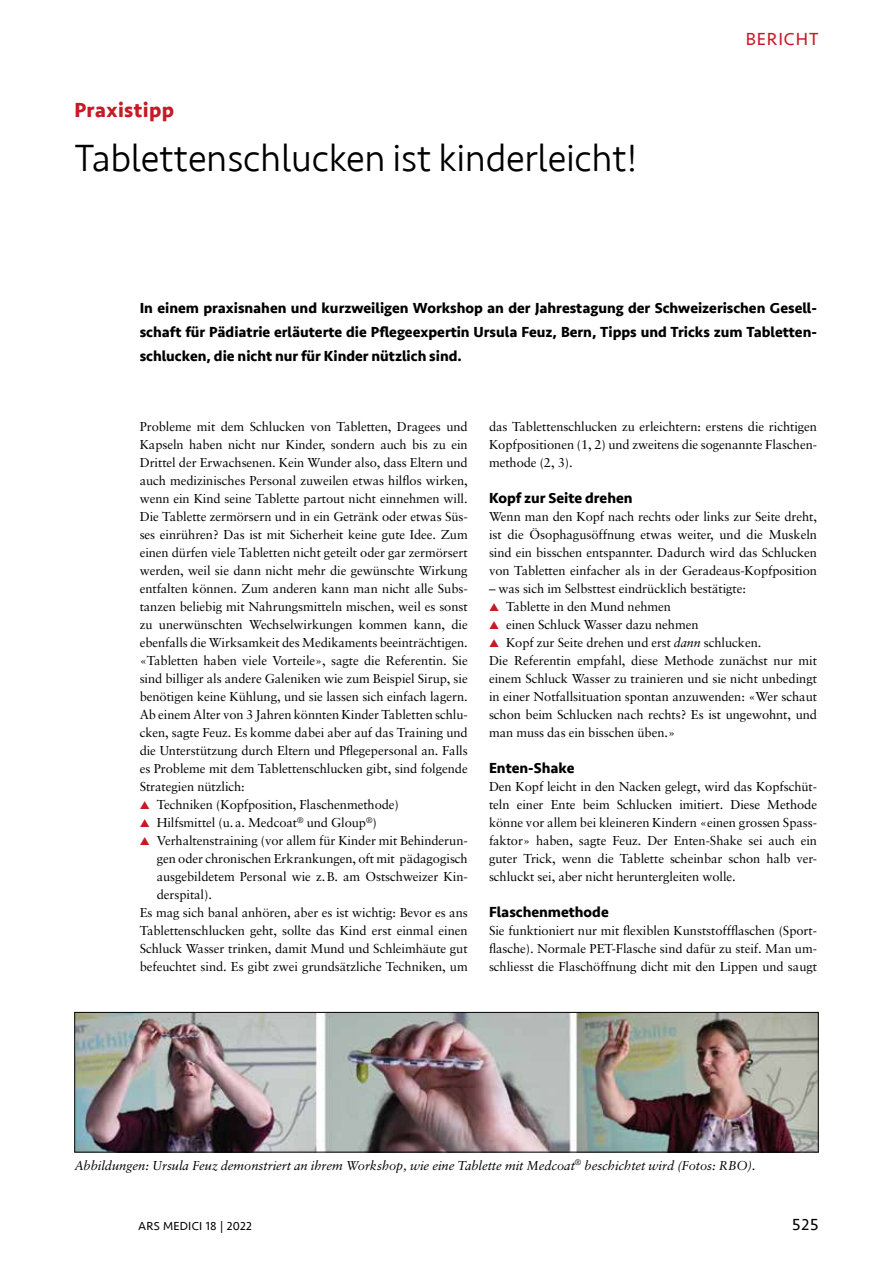
<style>
.page{position:relative;width:893px;height:1263px;background:#fff}
.page>*{position:absolute;margin:0;border:0;box-sizing:border-box;transform-origin:0 0}
.t1{font:300 39px "Seravek";letter-spacing:-.01em;color:#000}
.t2{font:700 21px "Seravek";letter-spacing:.02em;color:#c61a27}
.t3{font:18px "Seravek";letter-spacing:.05em;color:#c61a27}
.t4{font:16.5px "Seravek";color:#000}
.t5{font:700 15px/24px "Seravek";color:#000;text-align:justify}
.t6{font:12.9px/18px "Sabon";letter-spacing:-.005em;color:#000;text-align:justify}
.t7{font:italic 12.9px "Sabon";letter-spacing:-.005em;color:#000}
.t8{font:12px "Seravek";letter-spacing:.02em;color:#000}
.s1{color:#c61a27}
.s2{font-style:italic}
</style>
<div class="page">
<img style="left:76px;top:1014px;width:741px;height:136px">
<div style="left:74px;top:1012px;width:745px;height:140px;border:1px solid #000"></div>
<h2 class="t2" style="left:74px;top:93px;width:101px">Praxistipp</h2>
<h1 class="t1" style="left:74px;top:135px;width:565px">Tablettenschlucken ist kinderleicht!</h1>
<h3 class="t3" style="left:746px;top:25px;width:74px">BERICHT</h3>
<p class="t5" style="left:140px;top:296px;width:679px">In einem praxisnahen und kurzweiligen Workshop an der Jahrestagung der Schweizerischen Gesell&shy;schaft für Pädiatrie erläuterte die Pflegeexpertin Ursula Feuz, Bern, Tipps und Tricks zum Tabletten&shy;schlucken, die nicht nur für Kinder nützlich sind.</p>
<p class="t6" style="left:140px;top:418px;width:330px">Probleme mit dem Schlucken von Tabletten, Dragees und Kapseln haben nicht nur Kinder, sondern auch bis zu ein Drittel der Erwachsenen. Kein Wunder also, dass Eltern und auch medizinisches Personal zuweilen etwas hilflos wirken, wenn ein Kind seine Tablette partout nicht einnehmen will.<br>Die Tablette zermörsern und in ein Getränk oder etwas Süs&shy;ses einrühren? Das ist mit Sicherheit keine gute Idee. Zum einen dürfen viele Tabletten nicht geteilt oder gar zermörsert werden, weil sie dann nicht mehr die gewünschte Wirkung entfalten können. Zum anderen kann man nicht alle Subs&shy;tanzen beliebig mit Nahrungsmitteln mischen, weil es sonst zu unerwünschten Wechselwirkungen kommen kann, die ebenfalls die Wirksamkeit des Medikaments beeinträchtigen. «Tabletten haben viele Vorteile», sagte die Referentin. Sie sind billiger als andere Galeniken wie zum Beispiel Sirup, sie benötigen keine Kühlung, und sie lassen sich einfach lagern.<br>Ab einem Alter von 3 Jahren könnten Kinder Tabletten schlu&shy;cken, sagte Feuz. Es komme dabei aber auf das Training und die Unterstützung durch Eltern und Pflegepersonal an. Falls es Probleme mit dem Tablettenschlucken gibt, sind folgende Strategien nützlich:</p>
<p class="t6" style="left:140px;top:796px;width:261px"><span class="s1">▲</span> Techniken (Kopfposition, Flaschenmethode)</p>
<p class="t6" style="left:140px;top:814px;width:239px"><span class="s1">▲</span> Hilfsmittel (u.a. Medcoat<sup>®</sup> und Gloup<sup>®</sup>)</p>
<p class="t6" style="left:140px;top:832px;width:330px"><span class="s1">▲</span> Verhaltenstraining (vor allem für Kinder mit Behinderun-</p>
<p class="t6" style="left:157px;top:850px;width:313px">gen oder chronischen Erkrankungen, oft mit pädagogisch</p>
<p class="t6" style="left:157px;top:868px;width:313px">ausgebildetem Personal wie z.B. am Ostschweizer Kin-</p>
<p class="t6" style="left:157px;top:886px;width:57px">derspital).</p>
<p class="t6" style="left:140px;top:904px;width:330px">Es mag sich banal anhören, aber es ist wichtig: Bevor es ans</p>
<p class="t6" style="left:140px;top:922px;width:330px">Tablettenschlucken geht, sollte das Kind erst einmal einen</p>
<p class="t6" style="left:140px;top:940px;width:329px">Schluck Wasser trinken, damit Mund und Schleimhäute gut</p>
<p class="t6" style="left:140px;top:958px;width:330px">befeuchtet sind. Es gibt zwei grundsätzliche Techniken, um</p>
<p class="t6" style="left:489px;top:418px;width:330px">das Tablettenschlucken zu erleichtern: erstens die richtigen Kopfpositionen (1, 2) und zweitens die sogenannte Flaschen&shy;methode (2, 3).</p>
<p class="t5" style="left:489px;top:486px;width:145px">Kopf zur Seite drehen</p>
<p class="t6" style="left:489px;top:508px;width:330px">Wenn man den Kopf nach rechts oder links zur Seite dreht, ist die Ösophagusöffnung etwas weiter, und die Muskeln sind ein bisschen entspannter. Dadurch wird das Schlucken von Tabletten einfacher als in der Geradeaus-Kopfposition</p>
<p class="t6" style="left:489px;top:580px;width:259px">– was sich im Selbsttest eindrücklich bestätigte:</p>
<p class="t6" style="left:489px;top:598px;width:183px"><span class="s1">▲</span> Tablette in den Mund nehmen</p>
<p class="t6" style="left:489px;top:616px;width:211px"><span class="s1">▲</span> einen Schluck Wasser dazu nehmen</p>
<p class="t6" style="left:489px;top:634px;width:330px;text-align:left"><span class="s1">▲</span> Kopf zur Seite drehen und erst <span class="s2">dann</span> schlucken.<br>Die Referentin empfahl, diese Methode zunächst nur mit einem Schluck Wasser zu trainieren und sie nicht unbedingt in einer Notfallsituation spontan anzuwenden: «Wer schaut schon beim Schlucken nach rechts? Es ist ungewohnt, und man muss das ein bisschen üben.»</p>
<p class="t5" style="left:489px;top:756px;width:87px">Enten-Shake</p>
<p class="t6" style="left:489px;top:778px;width:330px">Den Kopf leicht in den Nacken gelegt, wird das Kopfschüt&shy;teln einer Ente beim Schlucken imitiert. Diese Methode könne vor allem bei kleineren Kindern «einen grossen Spass&shy;faktor» haben, sagte Feuz. Der Enten-Shake sei auch ein guter Trick, wenn die Tablette scheinbar schon halb ver&shy;schluckt sei, aber nicht heruntergleiten wolle.</p>
<p class="t5" style="left:489px;top:900px;width:121px">Flaschenmethode</p>
<p class="t6" style="left:489px;top:922px;width:330px">Sie funktioniert nur mit flexiblen Kunststoffflaschen (Sport&shy;flasche). Normale PET-Flasche sind dafür zu steif. Man um&shy;schliesst die Flaschöffnung dicht mit den Lippen und saugt</p>
<p class="t7" style="left:74px;top:1158px;width:683px">Abbildungen: Ursula Feuz demonstriert an ihrem Workshop, wie eine Tablette mit Medcoat<sup>®</sup> beschichtet wird (Fotos: RBO).</p>
<p class="t8" style="left:138px;top:1217px;width:115px">ARS MEDICI 18 | 2022</p>
<p class="t4" style="left:792px;top:1212px;width:28px">525</p>
</div>
